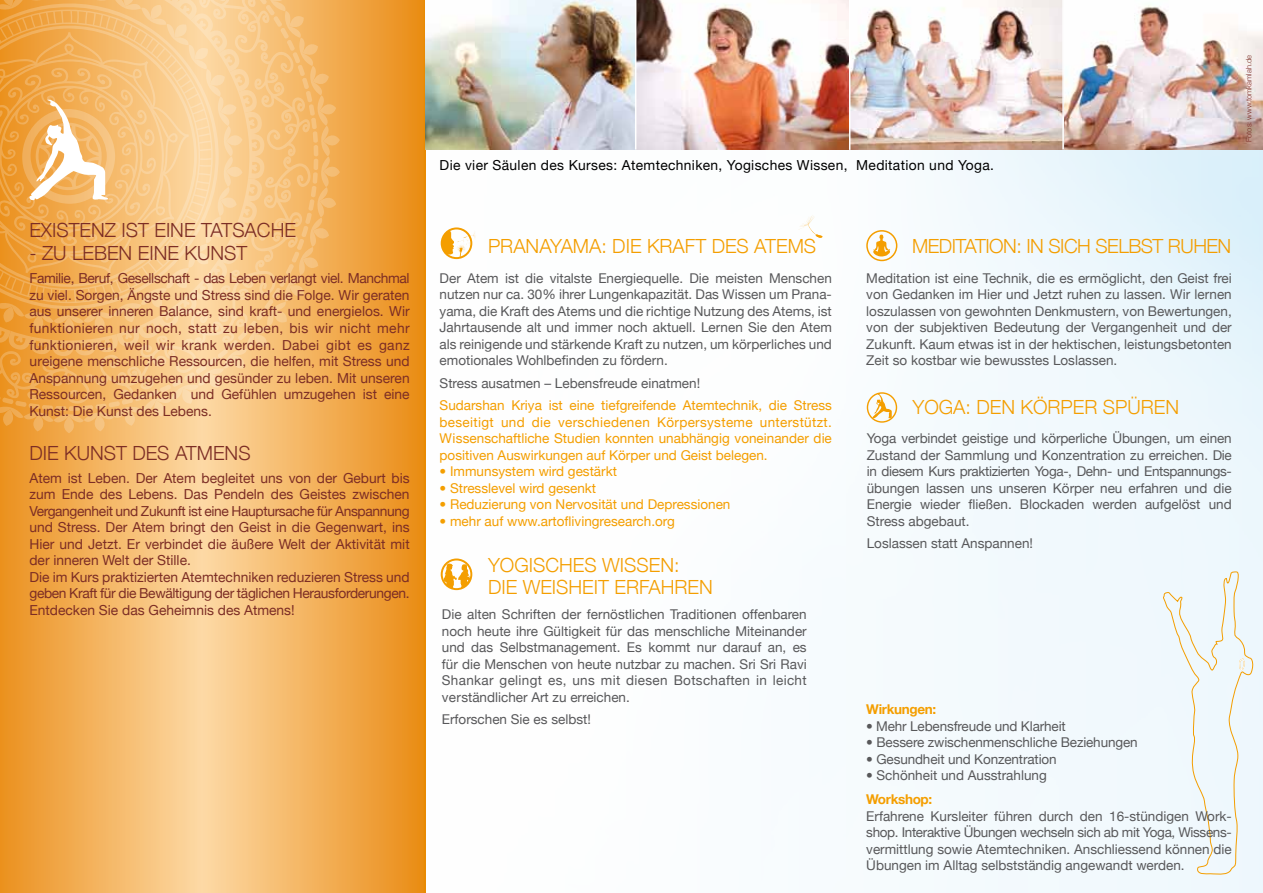
<style>
.page{position:relative;width:1263px;height:893px;background:#fff}
.page>*{position:absolute;margin:0;border:0;box-sizing:border-box;transform-origin:0 0}
.t1{font:300 19.5px "Helvetica Neue";color:#f49e00}
.t2{font:300 19.5px "Helvetica Neue";color:#7c2d25}
.t3{font:13.8px/16.5px "Helvetica Neue";color:#7c2d25;text-align:justify}
.t4{font:13.8px "Helvetica Neue";letter-spacing:.025em;color:#000}
.t5{font:13.5px/16.5px "Helvetica Neue";color:#58585a;text-align:justify}
.t6{font:13.5px/16.5px "Helvetica Neue";color:#f49e00;text-align:justify}
.t7{font:700 13.5px "Helvetica Neue";letter-spacing:-.025em;color:#f49e00}
.t8{font:300 7.5px "Helvetica Neue";color:#7c2d25}
</style>
<div class="page">
<img style="left:425px;top:150px;width:838px;height:743px">
<img style="left:0;top:0;width:425px;height:893px">
<img style="left:425px;top:0;width:605px;height:150px">
<img style="left:1030px;top:0;width:233px;height:150px">
<img style="left:444px;top:562px;width:27px;height:27px">
<div style="left:441px;top:558px;width:31px;height:32px;border:2px solid #f49e00;border-radius:50%"></div>
<svg style="left:0;top:0;width:340px;height:433px;background:#f5bf76"></svg>
<div style="left:867px;top:392px;width:30px;height:31px;border:1px solid #f49e00;border-radius:50%"></div>
<svg style="left:872px;top:393px;width:20px;height:25px"></svg>
<svg style="left:798px;top:215px;width:26px;height:24px"></svg>
<div style="left:441px;top:227px;width:31px;height:32px;border:2px solid #f49e00;border-radius:50%"></div>
<svg style="left:407px;top:214px;width:69px;height:44px"></svg>
<div style="left:1163px;top:571px;width:91px;height:304px;background:#eff8fd"></div>
<div style="left:866px;top:230px;width:31px;height:31px;border:2px solid #f49e00;border-radius:50%"></div>
<svg style="left:873px;top:234px;width:17px;height:23px"></svg>
<hr style="left:635px;top:0;width:1px;height:150px;background:#fff">
<hr style="left:849px;top:0;width:1px;height:150px;background:#fff">
<hr style="left:1062px;top:0;width:2px;height:150px;background:#fff">
<h1 class="t2" style="left:29px;top:218px;width:34px">EXISTEN</h1>
<h1 class="t2" style="left:105px;top:218px;width:61px">Z IST EINE</h1>
<h1 class="t2" style="left:201px;top:218px;width:23px">TATSA</h1>
<h1 class="t2" style="left:257px;top:218px;width:27px">CHE</h1>
<h1 class="t2" style="left:29px;top:241px;width:120px">- ZU LEBEN EINE</h1>
<h1 class="t2" style="left:184px;top:241px;width:26px">KUNST</h1>
<p class="t3" style="left:29px;top:270px;width:382px">Familie, Beruf, Gesellschaft - das Leben verlangt viel. Manchmal zu viel. Sorgen, Ängste und Stress sind die Folge. Wir geraten aus unserer inneren Balance, sind kraft- und energielos. Wir funktionieren nur noch, statt zu leben, bis wir nicht mehr funktionieren, weil wir krank werden. Dabei gibt es ganz ureigene menschliche Ressourcen, die helfen, mit Stress und Anspannung umzugehen und gesünder zu leben. Mit unseren Ressourcen, Gedanken und Gefühlen umzugehen ist eine Kunst: Die Kunst des Lebens.</p>
<h1 class="t2" style="left:29px;top:441px;width:61px">DIE KUNST</h1>
<h1 class="t2" style="left:132px;top:441px;width:13px">DES</h1>
<h1 class="t2" style="left:175px;top:441px;width:25px">ATMENS</h1>
<p class="t3" style="left:29px;top:469px;width:382px;text-align:left">Atem ist Leben. Der Atem begleitet uns von der Geburt bis zum Ende des Lebens. Das Pendeln des Geistes zwischen Vergangenheit und Zukunft ist eine Hauptursache für Anspannung und Stress. Der Atem bringt den Geist in die Gegenwart, ins Hier und Jetzt. Er verbindet die äußere Welt der Aktivität mit der inneren Welt der Stille.<br>Die im Kurs praktizierten Atemtechniken reduzieren Stress und geben Kraft für die Bewältigung der täglichen Herausforderungen.<br>Entdecken Sie das Geheimnis des Atmens!</p>
<p class="t4" style="left:440px;top:156px;width:556px">Die vier Säulen des Kurses: Atemtechniken, Yogisches Wissen, Meditation und Yoga.</p>
<p class="t8" style="left:1244px;top:142px;width:88px;rotate:-90deg">FOTOS: WWW.TOMKAMLAH.DE</p>
<h1 class="t1" style="left:488px;top:234px;width:14px">PRANAYAMA</h1>
<h1 class="t1" style="left:601px;top:234px;width:71px">: DIE KRAFT</h1>
<h1 class="t1" style="left:712px;top:234px;width:13px">DES</h1>
<h1 class="t1" style="left:754px;top:234px;width:25px">ATEMS</h1>
<p class="t5" style="left:440px;top:270px;width:394px">Der Atem ist die vitalste Energiequelle. Die meisten Menschen nutzen nur ca. 30% ihrer Lungenkapazität. Das Wissen um Prana&shy;yama, die Kraft des Atems und die richtige Nutzung des Atems, ist Jahrtausende alt und immer noch aktuell. Lernen Sie den Atem als reinigende und stärkende Kraft zu nutzen, um körperliches und emotionales Wohlbefinden zu fördern.</p>
<p class="t5" style="left:440px;top:375px;width:262px">Stress ausatmen – Lebensfreude einatmen!</p>
<p class="t6" style="left:440px;top:397px;width:394px">Sudarshan Kriya ist eine tiefgreifende Atemtechnik, die Stress beseitigt und die verschiedenen Körpersysteme unterstützt.<br>Wissenschaftliche Studien konnten unabhängig voneinander die positiven Auswirkungen auf Körper und Geist belegen.</p>
<p class="t6" style="left:440px;top:463px;width:179px">• Immunsystem wird gestärkt</p>
<p class="t6" style="left:440px;top:480px;width:158px">• Stresslevel wird gesenkt</p>
<p class="t6" style="left:440px;top:496px;width:292px">• Reduzierung von Nervosität und Depressionen</p>
<p class="t6" style="left:440px;top:513px;width:237px">• mehr auf www.artoflivingresearch.org</p>
<h1 class="t1" style="left:488px;top:553px;width:24px">YOGIS</h1>
<h1 class="t1" style="left:545px;top:553px;width:27px">CHES</h1>
<h1 class="t1" style="left:602px;top:553px;width:29px">WISSEN</h1>
<h1 class="t1" style="left:674px;top:553px;width:7px">:</h1>
<h1 class="t1" style="left:488px;top:575px;width:11px">DIE</h1>
<h1 class="t1" style="left:523px;top:575px;width:29px">WEISHEIT</h1>
<h1 class="t1" style="left:614px;top:575px;width:13px">ERFAHREN</h1>
<p class="t5" style="left:442px;top:606px;width:366px">Die alten Schriften der fernöstlichen Traditionen offenbaren noch heute ihre Gültigkeit für das menschliche Miteinander und das Selbstmanagement. Es kommt nur darauf an, es für die Menschen von heute nutzbar zu machen. Sri Sri Ravi Shankar gelingt es, uns mit diesen Botschaften in leicht verständlicher Art zu erreichen.</p>
<p class="t5" style="left:442px;top:711px;width:150px">Erforschen Sie es selbst!</p>
<h1 class="t1" style="left:912px;top:234px;width:27px">MEDITATION</h1>
<h1 class="t1" style="left:1016px;top:234px;width:165px">: INSICHSELBST RUHEN</h1>
<p class="t5" style="left:866px;top:270px;width:367px">Meditation ist eine Technik, die es ermöglicht, den Geist frei von Gedanken im Hier und Jetzt ruhen zu lassen. Wir lernen loszulassen von gewohnten Denkmustern, von Bewertungen, von der subjektiven Bedeutung der Vergangenheit und der Zukunft. Kaum etwas ist in der hektischen, leistungsbetonten Zeit so kostbar wie bewusstes Loslassen.</p>
<h1 class="t1" style="left:912px;top:395px;width:27px">YOGA</h1>
<h1 class="t1" style="left:965px;top:395px;width:189px">: DEN KÖRPER SPÜREN</h1>
<p class="t5" style="left:867px;top:430px;width:367px">Yoga verbindet geistige und körperliche Übungen, um einen Zustand der Sammlung und Konzentration zu erreichen. Die in diesem Kurs praktizierten Yoga-, Dehn- und Entspannungs&shy;übungen lassen uns unseren Körper neu erfahren und die Energie wieder fließen. Blockaden werden aufgelöst und Stress abgebaut.</p>
<p class="t5" style="left:867px;top:535px;width:168px">Loslassen statt Anspannen!</p>
<p class="t7" style="left:866px;top:701px;width:71px">Wirkungen:</p>
<p class="t5" style="left:866px;top:717px;width:201px">• Mehr Lebensfreude und Klarheit</p>
<p class="t5" style="left:866px;top:734px;width:273px">• Bessere zwischenmenschliche Beziehungen</p>
<p class="t5" style="left:866px;top:750px;width:192px">• Gesundheit und Konzentration</p>
<p class="t5" style="left:866px;top:767px;width:182px">• Schönheit und Ausstrahlung</p>
<p class="t7" style="left:866px;top:791px;width:68px">Workshop:</p>
<p class="t5" style="left:866px;top:807px;width:367px">Erfahrene Kursleiter führen durch den 16-stündigen Work&shy;shop. Interaktive Übungen wechseln sich ab mit Yoga, Wissens&shy;vermittlung sowie Atemtechniken. Anschliessend können die Übungen im Alltag selbstständig angewandt werden.</p>
</div>
